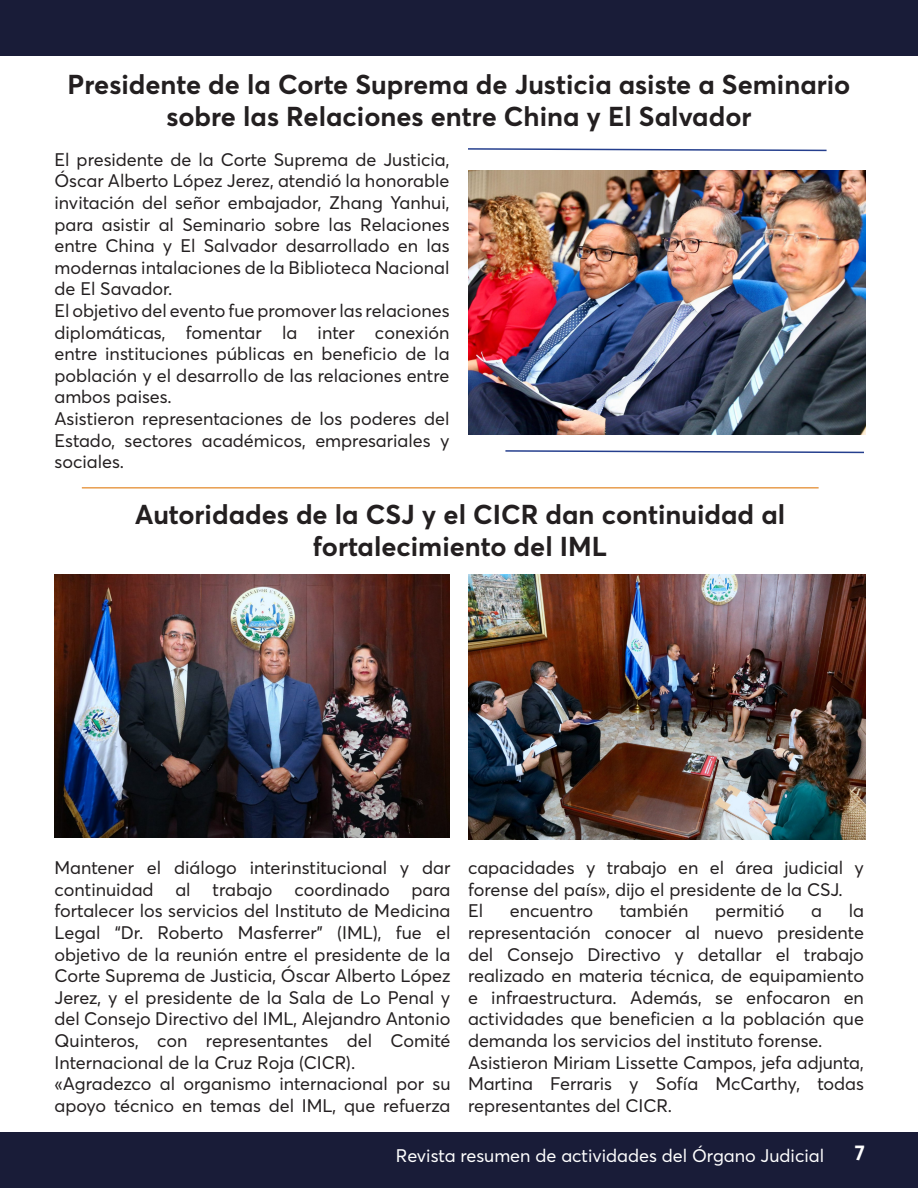
<style>
.page{position:relative;width:918px;height:1188px;background:#fff}
.page>*{position:absolute;margin:0;border:0;box-sizing:border-box;transform-origin:0 0}
.t1{font:700 27px/32.4px "Averta";color:#231f20;text-align:center}
.t2{font:700 21px "Averta";color:#fff}
.t3{font:18px/21.6px "Averta Demo PE";color:#231f20;text-align:justify}
.t4{font:18px "Averta Demo PE";color:#fff}
</style>
<div class="page">
<div style="left:0;top:1133px;width:918px;height:55px;background:#191c38"></div>
<div style="left:0;top:0;width:918px;height:55px;background:#191c38"></div>
<img style="left:54px;top:575px;width:396px;height:263px">
<img style="left:468px;top:575px;width:397px;height:264px">
<img style="left:468px;top:171px;width:397px;height:264px">
<hr style="left:82px;top:487px;width:737px;height:2px;background:#e89e4e">
<svg style="left:505px;top:450px;width:359px;height:4px"></svg>
<svg style="left:468px;top:148px;width:359px;height:4px"></svg>
<p class="t1" style="left:68px;top:68px;width:784px">Presidente de la Corte Suprema de Justicia asiste a Seminario sobre las Relaciones entre China y El Salvador</p>
<p class="t3" style="left:54px;top:148px;width:397px">El presidente de la Corte Suprema de Justicia, Óscar Alberto López Jerez, atendió la honorable invitación del señor embajador, Zhang Yanhui, para asistir al Seminario sobre las Relaciones entre China y El Salvador desarrollado en las modernas intalaciones de la Biblioteca Nacional de El Savador.</p>
<p class="t3" style="left:54px;top:299px;width:397px">El objetivo del evento fue promover las relaciones diplomáticas, fomentar la inter conexión entre instituciones públicas en beneficio de la población y el desarrollo de las relaciones entre ambos paises.</p>
<p class="t3" style="left:54px;top:407px;width:397px">Asistieron representaciones de los poderes del Estado, sectores académicos, empresariales y sociales.</p>
<p class="t1" style="left:135px;top:498px;width:652px">Autoridades de la CSJ y el CICR dan continuidad al fortalecimiento del IML</p>
<p class="t3" style="left:54px;top:856px;width:398px">Mantener el diálogo interinstitucional y dar continuidad al trabajo coordinado para fortalecer los servicios del Instituto de Medicina Legal “Dr. Roberto Masferrer” (IML), fue el objetivo de la reunión entre el presidente de la Corte Suprema de Justicia, Óscar Alberto López Jerez, y el presidente de la Sala de Lo Penal y del Consejo Directivo del IML, Alejandro Antonio Quinteros, con representantes del Comité Internacional de la Cruz Roja (CICR).</p>
<p class="t3" style="left:54px;top:1072px;width:398px">«Agradezco al organismo internacional por su apoyo técnico en temas del IML, que refuerza</p>
<p class="t3" style="left:468px;top:856px;width:398px">capacidades y trabajo en el área judicial y forense del país», dijo el presidente de la CSJ.</p>
<p class="t3" style="left:468px;top:899px;width:17px">El</p>
<p class="t3" style="left:510px;top:899px;width:85px">encuentro</p>
<p class="t3" style="left:620px;top:899px;width:70px">también</p>
<p class="t3" style="left:715px;top:899px;width:71px">permitió</p>
<p class="t3" style="left:811px;top:899px;width:12px">a</p>
<p class="t3" style="left:468px;top:899px;width:398px;text-indent:381px">la representación conocer al nuevo presidente del Consejo Directivo y detallar el trabajo realizado en materia técnica, de equipamiento e infraestructura. Además, se enfocaron en actividades que beneficien a la población que demanda los servicios del instituto forense.</p>
<p class="t3" style="left:468px;top:1051px;width:398px">Asistieron Miriam Lissette Campos, jefa adjunta, Martina Ferraris y Sofía McCarthy, todas representantes del CICR.</p>
<p class="t4" style="left:396px;top:1143px;width:430px">Revista resumen de actividades del Órgano Judicial</p>
<p class="t2" style="left:855px;top:1139px;width:12px">7</p>
</div>
